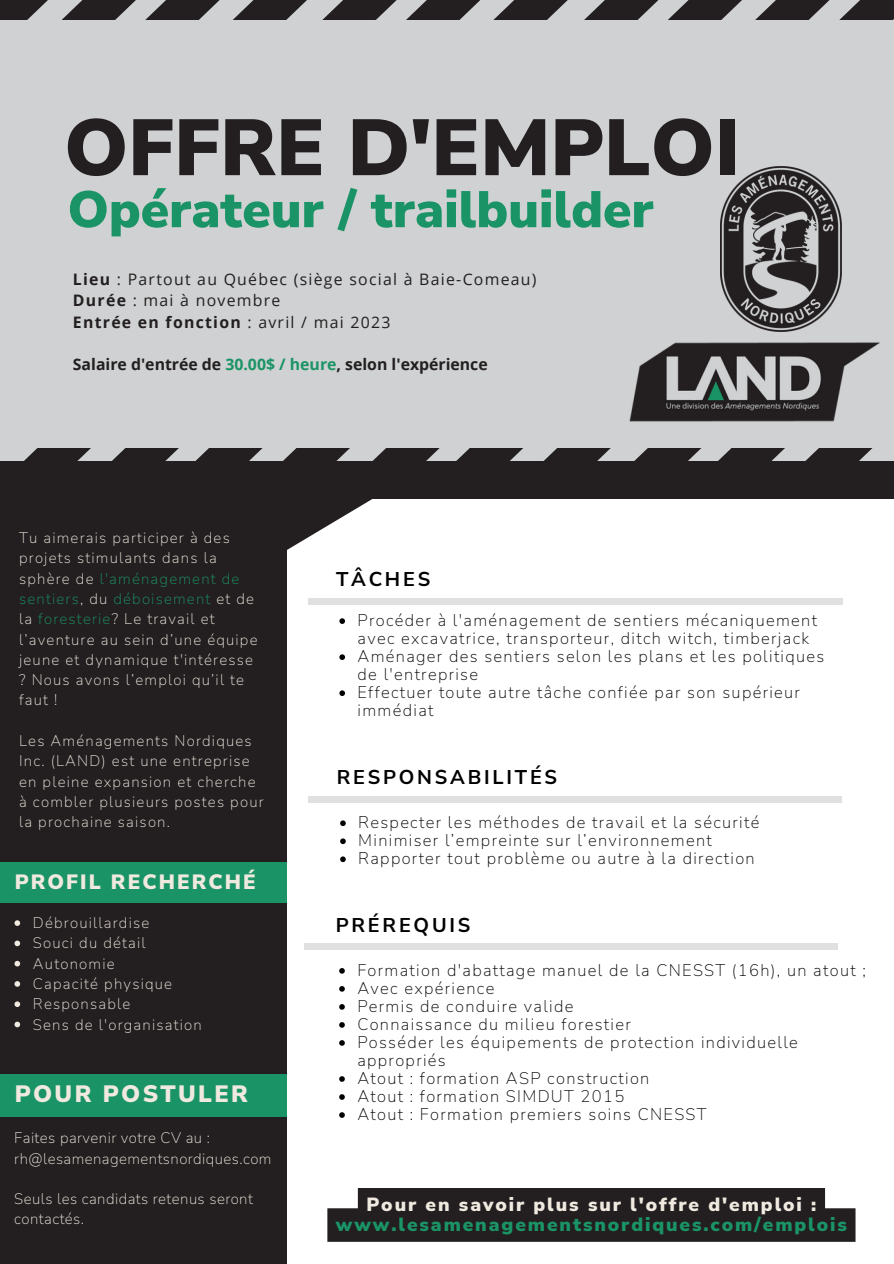
<style>
.page{position:relative;width:894px;height:1264px;background:#fff}
.page>*{position:absolute;margin:0;border:0;box-sizing:border-box;transform-origin:0 0}
.t1{font:900 79.35px "Nunito Sans";color:#231f20}
.t2{font:900 51.15px "Nunito Sans";color:#1a9466}
.t3{font:900 23.7px "Nunito Sans";letter-spacing:.1em;color:#f0e9e0}
.t4{font:900 20.7px "Nunito Sans";letter-spacing:.1em;color:#f0e9e0}
.t5{font:700 19.8px "Nunito Sans";letter-spacing:.14em;color:#000}
.t6{font:900 19.05px "Nunito Sans";letter-spacing:.1em;color:#1a9466}
.t7{font:900 19.05px "Nunito Sans";letter-spacing:.1em;color:#f0e9e0}
.t8{font:200 16.5px/18px "Nunito Sans";letter-spacing:.08em;color:#000}
.t9{font:15.9px/21.5px "Open Sans";letter-spacing:.08em;color:#231f20}
.t10{font:700 15.9px "Open Sans";color:#231f20}
.t11{font:200 15px/20.2px "Nunito Sans";letter-spacing:.08em;color:#f0e9e0}
.t12{font:200 15px/20.2px "Nunito Sans";letter-spacing:.03em;color:#f0e9e0}
.s1{font-weight:700}
.s2{color:#1a9466}
</style>
<div class="page">
<div style="left:0;top:0;width:892px;height:465px;background:#cfd1d2"></div>
<div style="left:0;top:498px;width:286px;height:765px;background:#231f20"></div>
<svg style="left:286px;top:498px;width:150px;height:223px"></svg>
<div style="left:349px;top:461px;width:544px;height:37px;background:#231f20"></div>
<svg style="left:0;top:448px;width:872px;height:50px"></svg>
<div style="left:0;top:1073px;width:286px;height:43px;background:#1a9466"></div>
<div style="left:308px;top:598px;width:534px;height:6px;background:#e0e0e0"></div>
<svg style="left:339px;top:618px;width:6px;height:6px"></svg>
<svg style="left:339px;top:654px;width:6px;height:6px"></svg>
<svg style="left:339px;top:690px;width:6px;height:6px"></svg>
<svg style="left:340px;top:820px;width:5px;height:6px"></svg>
<svg style="left:340px;top:838px;width:5px;height:6px"></svg>
<svg style="left:340px;top:856px;width:5px;height:6px"></svg>
<div style="left:308px;top:796px;width:533px;height:6px;background:#e0e0e0"></div>
<div style="left:304px;top:943px;width:533px;height:7px;background:#e0e0e0"></div>
<svg style="left:339px;top:968px;width:6px;height:5px"></svg>
<svg style="left:339px;top:986px;width:6px;height:5px"></svg>
<svg style="left:339px;top:1004px;width:6px;height:5px"></svg>
<svg style="left:339px;top:1022px;width:6px;height:5px"></svg>
<svg style="left:339px;top:1040px;width:6px;height:5px"></svg>
<svg style="left:339px;top:1076px;width:6px;height:5px"></svg>
<svg style="left:339px;top:1094px;width:6px;height:5px"></svg>
<svg style="left:339px;top:1112px;width:6px;height:5px"></svg>
<div style="left:0;top:863px;width:286px;height:39px;background:#1a9466"></div>
<img style="left:720px;top:167px;width:121px;height:156px">
<div style="left:327px;top:1188px;width:528px;height:53px;background:#231f20"></div>
<img style="left:629px;top:323px;width:251px;height:99px">
<svg style="left:80px;top:0;width:56px;height:20px"></svg>
<svg style="left:145px;top:0;width:75px;height:20px"></svg>
<svg style="left:233px;top:0;width:74px;height:20px"></svg>
<svg style="left:322px;top:0;width:75px;height:20px"></svg>
<svg style="left:406px;top:0;width:75px;height:20px"></svg>
<svg style="left:493px;top:0;width:75px;height:20px"></svg>
<svg style="left:584px;top:0;width:75px;height:20px"></svg>
<svg style="left:668px;top:0;width:74px;height:20px"></svg>
<svg style="left:755px;top:0;width:75px;height:20px"></svg>
<svg style="left:0;top:0;width:80px;height:20px;fill:#231f20"></svg>
<svg style="left:839px;top:0;width:54px;height:20px"></svg>
<svg style="left:14px;top:920px;width:6px;height:5px"></svg>
<svg style="left:14px;top:940px;width:6px;height:6px"></svg>
<svg style="left:14px;top:960px;width:6px;height:6px"></svg>
<svg style="left:14px;top:981px;width:6px;height:5px"></svg>
<svg style="left:14px;top:1001px;width:6px;height:6px"></svg>
<svg style="left:14px;top:1021px;width:6px;height:6px"></svg>
<h1 class="t1" style="left:64px;top:95px;width:676px">OFFRE D'EMPLOI</h1>
<h2 class="t2" style="left:67px;top:175px;width:587px">Opérateur / trailbuilder</h2>
<p class="t9" style="left:73px;top:268px;width:465px"><span class="s1">Lieu</span> : Partout au Québec (siège social à Baie-Comeau)<br><span class="s1">Durée</span> : mai à novembre<br><span class="s1">Entrée en fonction</span> : avril / mai 2023</p>
<p class="t10" style="left:73px;top:353px;width:416px">Salaire d'entrée de <span class="s2">30.00$ / heure</span>, selon l'expérience</p>
<p class="t11" style="left:19px;top:528px;width:240px">Tu aimerais participer à des projets stimulants dans la sphère de <span class="s2">l'aménagement de sentiers</span>, du <span class="s2">déboisement</span> et de la <span class="s2">foresterie</span>? Le travail et l’aventure au sein d’une équipe jeune et dynamique t'intéresse ? Nous avons l’emploi qu’il te faut !</p>
<p class="t11" style="left:19px;top:731px;width:246px">Les Aménagements Nordiques<br>Inc. (LAND) est une entreprise en pleine expansion et cherche à combler plusieurs postes pour la prochaine saison.</p>
<p class="t4" style="left:15px;top:867px;width:242px">PROFIL RECHERCHÉ</p>
<p class="t11" style="left:33px;top:913px;width:170px">Débrouillardise<br>Souci du détail<br>Autonomie<br>Capacité physique<br>Responsable<br>Sens de l'organisation</p>
<h3 class="t3" style="left:15px;top:1077px;width:235px">POUR POSTULER</h3>
<p class="t12" style="left:14px;top:1128px;width:259px">Faites parvenir votre CV au : rh@lesamenagementsnordiques.com</p>
<p class="t12" style="left:14px;top:1188px;width:240px">Seuls les candidats retenus seront contactés.</p>
<p class="t5" style="left:336px;top:566px;width:96px">TÂCHES</p>
<p class="t8" style="left:357px;top:611px;width:468px">Procéder à l'aménagement de sentiers mécaniquement avec excavatrice, transporteur, ditch witch, timberjack Aménager des sentiers selon les plans et les politiques de l'entreprise<br>Effectuer toute autre tâche confiée par son supérieur immédiat</p>
<p class="t5" style="left:336px;top:764px;width:222px">RESPONSABILITÉS</p>
<p class="t8" style="left:358px;top:813px;width:402px">Respecter les méthodes de travail et la sécurité<br>Minimiser l’empreinte sur l’environnement<br>Rapporter tout problème ou autre à la direction</p>
<p class="t5" style="left:336px;top:911px;width:136px">PRÉREQUIS</p>
<p class="t8" style="left:357px;top:961px;width:510px">Formation d'abattage manuel de la CNESST (16h), un atout ; Avec expérience<br>Permis de conduire valide<br>Connaissance du milieu forestier<br>Posséder les équipements de protection individuelle appropriés<br>Atout : formation ASP construction<br>Atout : formation SIMDUT 2015<br>Atout : Formation premiers soins CNESST</p>
<p class="t7" style="left:366px;top:1191px;width:451px">Pour en savoir plus sur l'offre d'emploi :</p>
<p class="t6" style="left:336px;top:1211px;width:512px">www.lesamenagementsnordiques.com/emplois</p>
</div>
